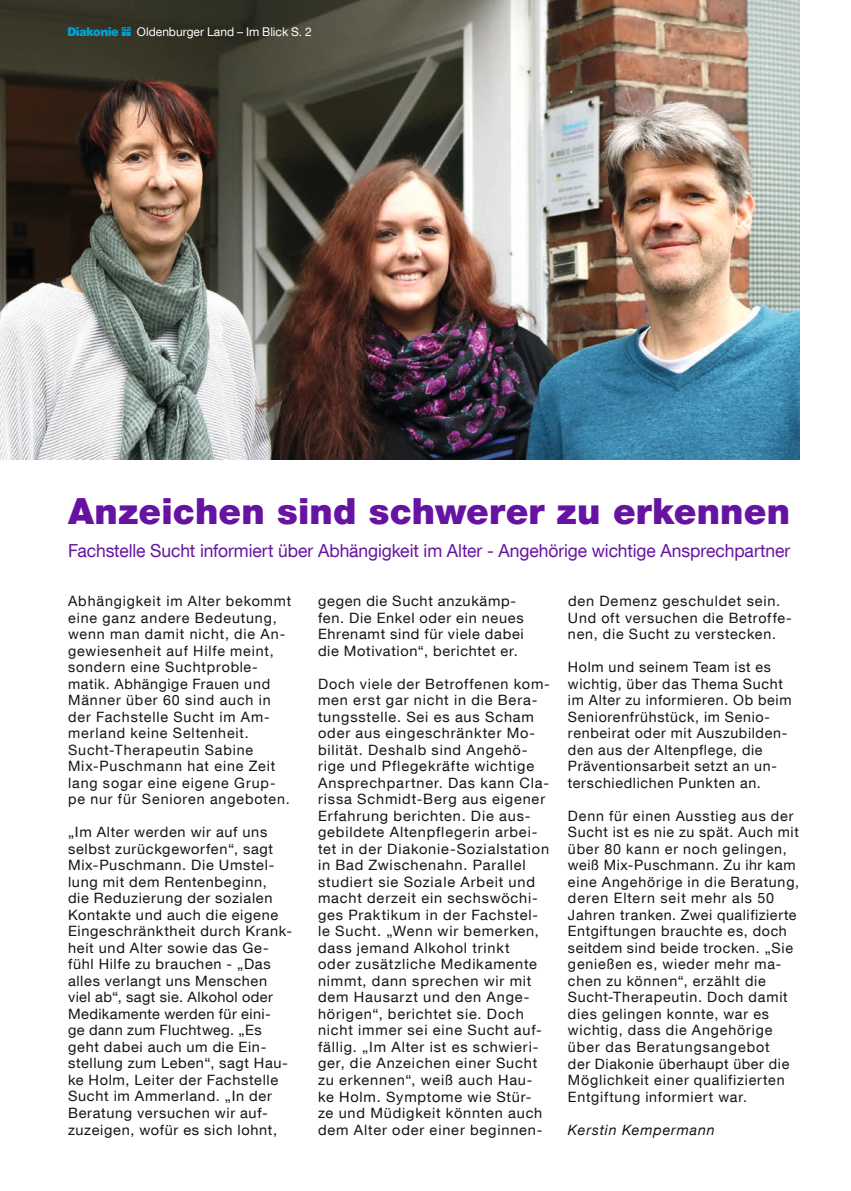
<style>
.page{position:relative;width:851px;height:1191px;background:#fff}
.page>*{position:absolute;margin:0;border:0;box-sizing:border-box;transform-origin:0 0}
.t1{font:900 36px "Helvetica Neue LT Com";letter-spacing:.005em;color:#6713a2}
.t2{font:18px "Helvetica Neue LT Com";letter-spacing:-.005em;color:#6713a2}
.t3{font:14.25px/16.5px "Helvetica Neue LT Com";letter-spacing:.055em;color:#131413}
.t4{font:italic 14.25px "Helvetica Neue LT Com";letter-spacing:.06em;color:#131413}
.t5{font:12px "Helvetica Neue LT Com";color:#fff}
.s1{font-family:"Diakonie Logo";color:#00a3d3}
</style>
<div class="page">
<img style="left:0;top:0;width:799px;height:459px">
<p class="t5" style="left:68px;top:25px;width:245px"><span class="s1">Dn</span> Oldenburger Land – Im Blick S. 2</p>
<h1 class="t1" style="left:68px;top:489px;width:723px">Anzeichen sind schwerer zu erkennen</h1>
<p class="t2" style="left:68px;top:539px;width:723px">Fachstelle Sucht informiert über Abhängigkeit im Alter - Angehörige wichtige Ansprechpartner</p>
<p class="t3" style="left:68px;top:592px;width:225px">Abhängigkeit im Alter bekommt eine ganz andere Bedeutung, wenn man damit nicht, die An&shy;gewiesenheit auf Hilfe meint, sondern eine Suchtproble&shy;matik. Abhängige Frauen und<br>Männer über 60 sind auch in der Fachstelle Sucht im Am&shy;merland keine Seltenheit.<br>Sucht-Therapeutin Sabine<br>Mix-Puschmann hat eine Zeit lang sogar eine eigene Grup&shy;pe nur für Senioren angeboten.</p>
<p class="t3" style="left:68px;top:823px;width:225px">„Im Alter werden wir auf uns selbst zurückgeworfen“, sagt<br>Mix-Puschmann. Die Umstel&shy;lung mit dem Rentenbeginn,<br>die Reduzierung der sozialen<br>Kontakte und auch die eigene<br>Eingeschränktheit durch Krank&shy;heit und Alter sowie das Ge&shy;fühl Hilfe zu brauchen - „Das alles verlangt uns Menschen viel ab“, sagt sie. Alkohol oder<br>Medikamente werden für eini-<br>ge dann zum Fluchtweg. „Es geht dabei auch um die Ein&shy;stellung zum Leben“, sagt Hau&shy;ke Holm, Leiter der Fachstelle<br>Sucht im Ammerland. „In der<br>Beratung versuchen wir auf&shy;zuzeigen, wofür es sich lohnt,</p>
<p class="t3" style="left:318px;top:592px;width:207px">gegen die Sucht anzukämp&shy;fen. Die Enkel oder ein neues<br>Ehrenamt sind für viele dabei die Motivation“, berichtet er.</p>
<p class="t3" style="left:318px;top:675px;width:233px">Doch viele der Betroffenen kom&shy;men erst gar nicht in die Bera&shy;tungsstelle. Sei es aus Scham oder aus eingeschränkter Mo&shy;bilität. Deshalb sind Angehö&shy;rige und Pflegekräfte wichtige<br>Ansprechpartner. Das kann Cla&shy;rissa Schmidt-Berg aus eigener<br>Erfahrung berichten. Die aus&shy;gebildete Altenpflegerin arbei&shy;tet in der Diakonie-Sozialstation in Bad Zwischenahn. Parallel studiert sie Soziale Arbeit und macht derzeit ein sechswöchi&shy;ges Praktikum in der Fachstel&shy;le Sucht. „Wenn wir bemerken, dass jemand Alkohol trinkt<br>oder zusätzliche Medikamente nimmt, dann sprechen wir mit dem Hausarzt und den Ange&shy;hörigen“, berichtet sie. Doch nicht immer sei eine Sucht auf&shy;fällig. „Im Alter ist es schwieri&shy;ger, die Anzeichen einer Sucht zu erkennen“, weiß auch Hau&shy;ke Holm. Symptome wie Stür&shy;ze und Müdigkeit könnten auch dem Alter oder einer beginnen-</p>
<p class="t3" style="left:568px;top:592px;width:225px">den Demenz geschuldet sein.<br>Und oft versuchen die Betroffe&shy;nen, die Sucht zu verstecken.</p>
<p class="t3" style="left:568px;top:658px;width:225px">Holm und seinem Team ist es wichtig, über das Thema Sucht im Alter zu informieren. Ob beim<br>Seniorenfrühstück, im Senio&shy;renbeirat oder mit Auszubilden&shy;den aus der Altenpflege, die<br>Präventionsarbeit setzt an un&shy;terschiedlichen Punkten an.</p>
<p class="t3" style="left:568px;top:807px;width:233px">Denn für einen Ausstieg aus der<br>Sucht ist es nie zu spät. Auch mit über 80 kann er noch gelingen, weiß Mix-Puschmann. Zu ihr kam eine Angehörige in die Beratung, deren Eltern seit mehr als 50<br>Jahren tranken. Zwei qualifizierte<br>Entgiftungen brauchte es, doch seitdem sind beide trocken. „Sie genießen es, wieder mehr ma&shy;chen zu können“, erzählt die<br>Sucht-Therapeutin. Doch damit dies gelingen konnte, war es wichtig, dass die Angehörige über das Beratungsangebot<br>der Diakonie überhaupt über die<br>Möglichkeit einer qualifizierten<br>Entgiftung informiert war.</p>
<p class="t4" style="left:568px;top:1120px;width:148px">Kerstin Kempermann</p>
</div>
